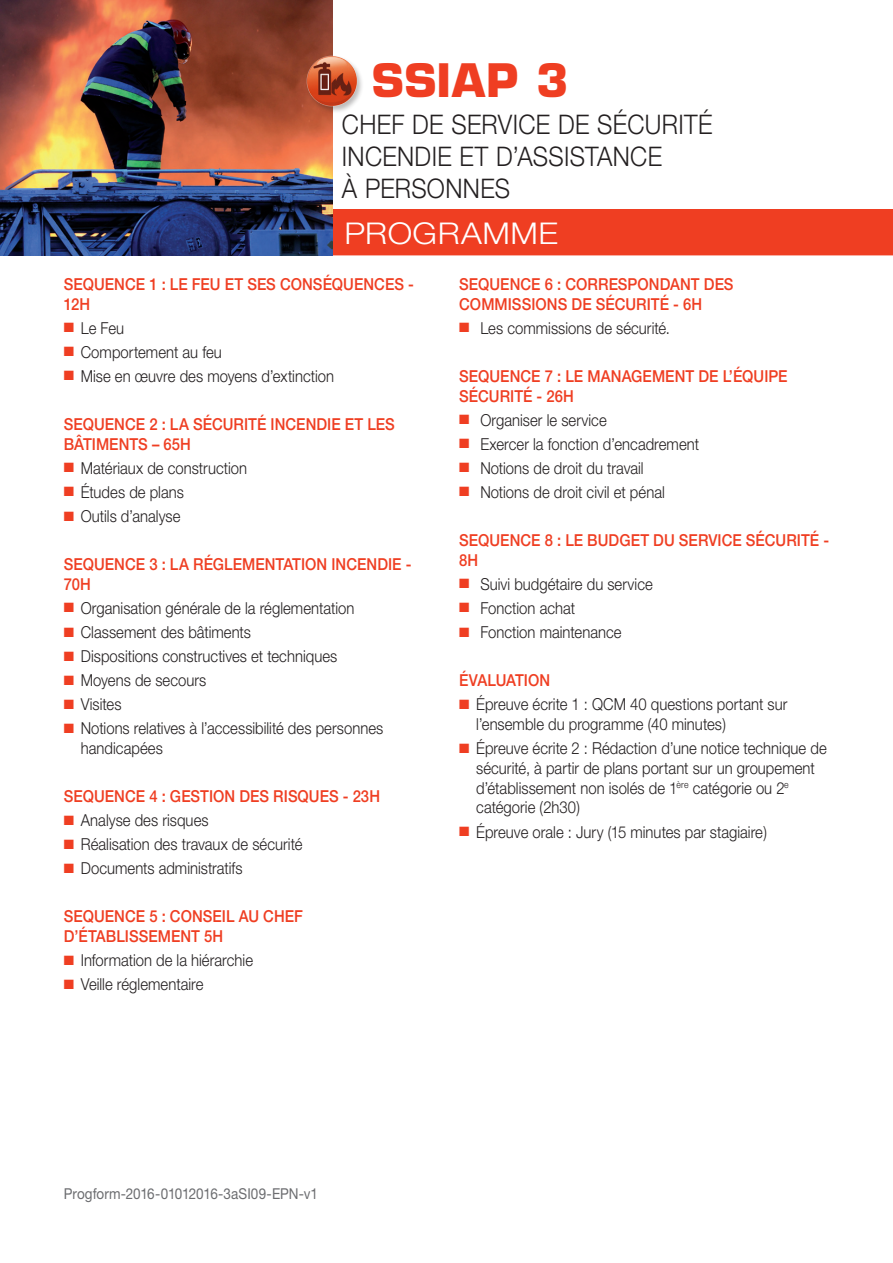
<style>
.page{position:relative;width:893px;height:1263px;background:#fff}
.page>*{position:absolute;margin:0;border:0;box-sizing:border-box;transform-origin:0 0}
.t1{font:700 45px "Eurostile";letter-spacing:.015em;color:#ef3e22}
.t2{font:300 30px "Helvetica Neue";letter-spacing:.015em;color:#fff;scale:1.1 1}
.t3{font:300 27px "Helvetica Neue";letter-spacing:.015em;color:#231f20;scale:.9 1}
.t4{font:300 16.5px/19.8px "Helvetica Neue";color:#231f20;scale:.9 1}
.t5{font:500 16.5px/19.8px "Helvetica Neue";letter-spacing:.005em;color:#ef3e22;scale:.9 1}
.t6{font:15px "Helvetica Neue";letter-spacing:-.005em;color:#6c6d70;scale:.9 1}
.s1{color:#ef3e22}
</style>
<div class="page">
<div style="left:298px;top:209px;width:595px;height:46px;background:#ef3e22"></div>
<img style="left:0;top:0;width:332px;height:255px">
<div style="left:305px;top:56px;width:59px;height:58px;background:#231f20;opacity:.3"></div>
<img style="left:304px;top:53px;width:55px;height:55px">
<p class="t1" style="left:372px;top:52px;width:198px">SSIAP 3</p>
<p class="t3" style="left:342px;top:107px;width:413px">CHEF DE SERVICE DE SÉCURITÉ</p>
<p class="t3" style="left:342px;top:140px;width:357px">INCENDIE ET D’ASSISTANCE</p>
<p class="t3" style="left:342px;top:172px;width:188px">À PERSONNES</p>
<p class="t2" style="left:344px;top:215px;width:196px">PROGRAMME</p>
<p class="t5" style="left:64px;top:274px;width:390px">SEQUENCE 1 : LE FEU ET SES CONSÉQUENCES -<br>12H</p>
<p class="t4" style="left:64px;top:318px;width:69px"><span class="s1">■</span> Le Feu</p>
<p class="t4" style="left:64px;top:342px;width:177px"><span class="s1">■</span> Comportement au feu</p>
<p class="t4" style="left:64px;top:366px;width:302px"><span class="s1">■</span> Mise en œuvre des moyens d’extinction</p>
<p class="t5" style="left:64px;top:414px;width:369px">SEQUENCE 2 : LA SÉCURITÉ INCENDIE ET LES<br>BÂTIMENTS – 65H</p>
<p class="t4" style="left:64px;top:458px;width:205px"><span class="s1">■</span> Matériaux de construction</p>
<p class="t4" style="left:64px;top:482px;width:135px"><span class="s1">■</span> Études de plans</p>
<p class="t4" style="left:64px;top:506px;width:131px"><span class="s1">■</span> Outils d’analyse</p>
<p class="t5" style="left:64px;top:554px;width:388px">SEQUENCE 3 : LA RÉGLEMENTATION INCENDIE -<br>70H</p>
<p class="t4" style="left:64px;top:598px;width:324px"><span class="s1">■</span> Organisation générale de la réglementation</p>
<p class="t4" style="left:64px;top:622px;width:210px"><span class="s1">■</span> Classement des bâtiments</p>
<p class="t4" style="left:64px;top:646px;width:306px"><span class="s1">■</span> Dispositions constructives et techniques</p>
<p class="t4" style="left:64px;top:670px;width:160px"><span class="s1">■</span> Moyens de secours</p>
<p class="t4" style="left:64px;top:694px;width:66px"><span class="s1">■</span> Visites</p>
<p class="t4" style="left:81px;top:718px;width:338px;text-indent:-17px"><span class="s1">■</span> Notions relatives à l’accessibilité des personnes handicapées</p>
<p class="t5" style="left:64px;top:786px;width:353px">SEQUENCE 4 : GESTION DES RISQUES - 23H</p>
<p class="t4" style="left:64px;top:810px;width:162px"><span class="s1">■</span> Analyse des risques</p>
<p class="t4" style="left:64px;top:834px;width:267px"><span class="s1">■</span> Réalisation des travaux de sécurité</p>
<p class="t4" style="left:64px;top:858px;width:200px"><span class="s1">■</span> Documents administratifs</p>
<p class="t5" style="left:64px;top:906px;width:267px">SEQUENCE 5 : CONSEIL AU CHEF<br>D’ÉTABLISSEMENT 5H</p>
<p class="t4" style="left:64px;top:950px;width:212px"><span class="s1">■</span> Information de la hiérarchie</p>
<p class="t4" style="left:64px;top:974px;width:157px"><span class="s1">■</span> Veille réglementaire</p>
<p class="t5" style="left:459px;top:274px;width:306px">SEQUENCE 6 : CORRESPONDANT DES<br>COMMISSIONS DE SÉCURITÉ - 6H</p>
<p class="t4" style="left:459px;top:318px;width:236px"><span class="s1">■</span> ■ Les commissions de sécurité.</p>
<p class="t5" style="left:459px;top:366px;width:366px">SEQUENCE 7 : LE MANAGEMENT DE L’ÉQUIPE<br>SÉCURITÉ - 26H</p>
<p class="t4" style="left:459px;top:410px;width:165px"><span class="s1">■</span> ■ Organiser le service</p>
<p class="t4" style="left:459px;top:434px;width:268px"><span class="s1">■</span> ■ Exercer la fonction d’encadrement</p>
<p class="t4" style="left:459px;top:458px;width:206px"><span class="s1">■</span> ■ Notions de droit du travail</p>
<p class="t4" style="left:459px;top:482px;width:230px"><span class="s1">■</span> ■ Notions de droit civil et pénal</p>
<p class="t5" style="left:459px;top:530px;width:413px">SEQUENCE 8 : LE BUDGET DU SERVICE SÉCURITÉ -<br>8H</p>
<p class="t4" style="left:459px;top:574px;width:217px"><span class="s1">■</span> ■ Suivi budgétaire du service</p>
<p class="t4" style="left:459px;top:598px;width:130px"><span class="s1">■</span> ■ Fonction achat</p>
<p class="t4" style="left:459px;top:622px;width:182px"><span class="s1">■</span> ■ Fonction maintenance</p>
<p class="t5" style="left:459px;top:670px;width:102px">ÉVALUATION</p>
<p class="t4" style="left:476px;top:694px;width:347px;text-indent:-17px"><span class="s1">■</span> Épreuve écrite 1 : QCM 40 questions portant sur l’ensemble du programme (40 minutes)</p>
<p class="t4" style="left:476px;top:738px;width:391px;text-indent:-17px"><span class="s1">■</span> Épreuve écrite 2 : Rédaction d’une notice technique de sécurité, à partir de plans portant sur un groupement d’établissement non isolés de 1<sup>ère</sup> catégorie ou 2<sup>e </sup>catégorie (2h30)</p>
<p class="t4" style="left:459px;top:821px;width:343px"><span class="s1">■</span> Épreuve orale : Jury (15 minutes par stagiaire)</p>
<p class="t6" style="left:64px;top:1184px;width:284px">Progform-2016-01012016-3aSI09-EPN-v1</p>
</div>
